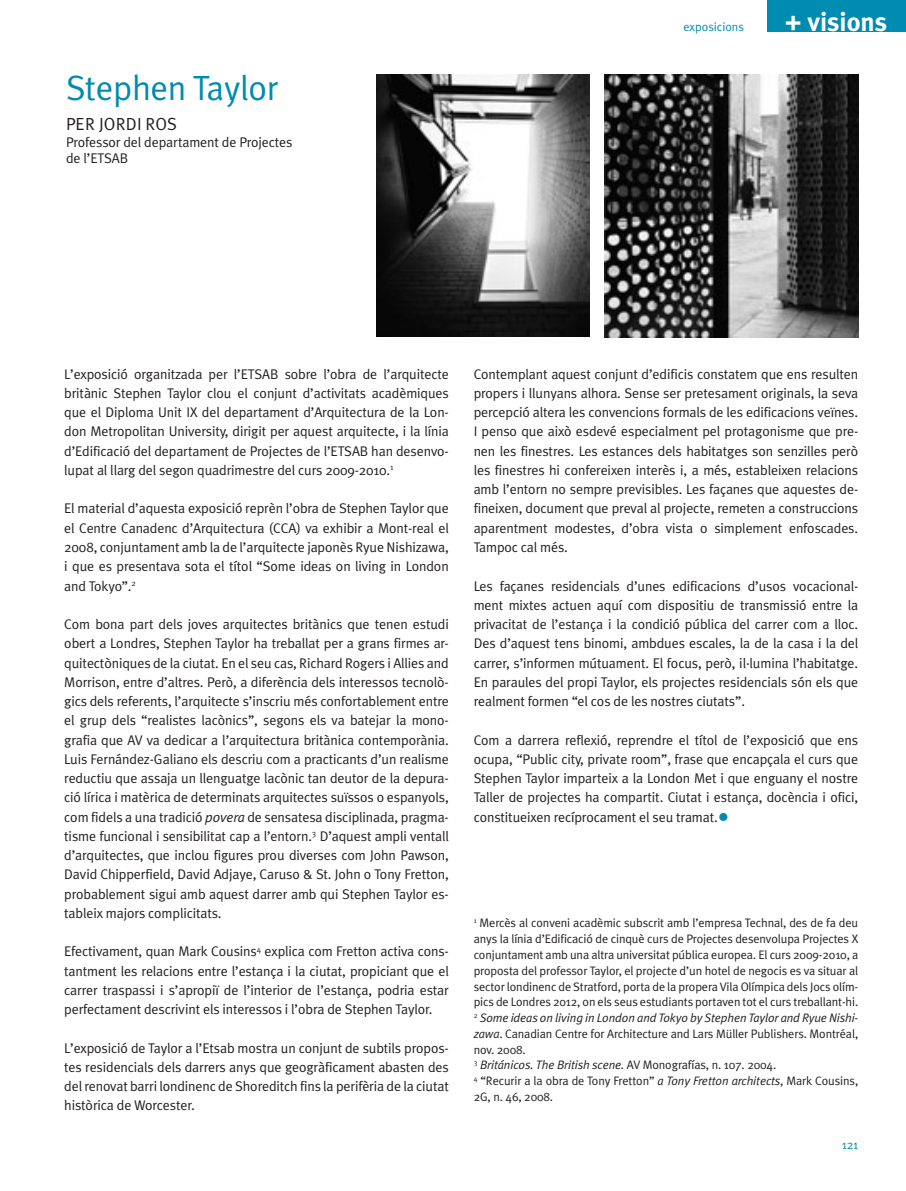
<style>
.page{position:relative;width:906px;height:1191px;background:#fff}
.page>*{position:absolute;margin:0;border:0;box-sizing:border-box;transform-origin:0 0}
.t1{font:35px "Meta Plus Normal";letter-spacing:-.01em;color:#008bb0}
.t2{font:700 26.25px "Meta Plus";color:#fff}
.t3{font:17.5px "Meta Plus Normal";color:#231f20}
.t4{font:14px/19.2px "Meta Plus Normal";letter-spacing:-.01em;color:#231f20;text-align:justify}
.t5{font:12.25px/15.8px "Meta Plus Normal";letter-spacing:-.01em;color:#231f20}
.t6{font:12.25px "Meta Plus Normal";color:#008bb0}
.s1{font-style:italic}
.s2{font-size:22.75px;color:#008bb0}
</style>
<div class="page">
<div style="left:767px;top:0;width:139px;height:31px;background:#008bb0"></div>
<img style="left:377px;top:74px;width:212px;height:262px">
<img style="left:604px;top:74px;width:254px;height:263px">
<h1 class="t1" style="left:66px;top:68px;width:214px">Stephen Taylor</h1>
<p class="t3" style="left:66px;top:114px;width:112px">PER JORDI ROS</p>
<p class="t4" style="left:66px;top:133px;width:228px;line-height:16.8px">Professor del departament de Projectes de l’ETSAB</p>
<p class="t6" style="left:683px;top:20px;width:62px">exposicions</p>
<h2 class="t2" style="left:785px;top:7px;width:104px">+ visions</h2>
<p class="t4" style="left:64px;top:364px;width:386px">L’exposició organitzada per l’ETSAB sobre l’obra de l’arquitecte britànic Stephen Taylor clou el conjunt d’activitats acadèmiques que el Diploma Unit IX del departament d’Arquitectura de la Lon&shy;don Metropolitan University, dirigit per aquest arquitecte, i la línia d’Edificació del departament de Projectes de l’ETSAB han desenvo&shy;lupat al llarg del segon quadrimestre del curs 2009-2010.<sup>1</sup></p>
<p class="t4" style="left:64px;top:499px;width:386px">El material d’aquesta exposició reprèn l’obra de Stephen Taylor que el Centre Canadenc d’Arquitectura (CCA) va exhibir a Mont-real el 2008, conjuntament amb la de l’arquitecte japonès Ryue Nishizawa, i que es presentava sota el títol “Some ideas on living in London and Tokyo”.<sup>2</sup></p>
<p class="t4" style="left:64px;top:614px;width:386px">Com bona part dels joves arquitectes britànics que tenen estudi obert a Londres, Stephen Taylor ha treballat per a grans firmes ar&shy;quitectòniques de la ciutat. En el seu cas, Richard Rogers i Allies and Morrison, entre d’altres. Però, a diferència dels interessos tecnolò&shy;gics dels referents, l’arquitecte s’inscriu més confortablement entre el grup dels “realistes lacònics”, segons els va batejar la mono&shy;grafia que AV va dedicar a l’arquitectura britànica contemporània.<br>Luis Fernández-Galiano els descriu com a practicants d’un realisme reductiu que assaja un llenguatge lacònic tan deutor de la depura&shy;ció lírica i matèrica de determinats arquitectes suïssos o espanyols, com fidels a una tradició <span class="s1">povera</span> de sensatesa disciplinada, pragma&shy;tisme funcional i sensibilitat cap a l’entorn.<sup>3</sup> D’aquest ampli ventall d’arquitectes, que inclou figures prou diverses com John Pawson, David Chipperfield, David Adjaye, Caruso &amp; St. John o Tony Fretton, probablement sigui amb aquest darrer amb qui Stephen Taylor es&shy;tableix majors complicitats.</p>
<p class="t4" style="left:64px;top:941px;width:386px">Efectivament, quan Mark Cousins<sup>4</sup> explica com Fretton activa cons&shy;tantment les relacions entre l’estança i la ciutat, propiciant que el carrer traspassi i s’apropiï de l’interior de l’estança, podria estar perfectament descrivint els interessos i l’obra de Stephen Taylor.</p>
<p class="t4" style="left:64px;top:1038px;width:386px">L’exposició de Taylor a l’Etsab mostra un conjunt de subtils propos&shy;tes residencials dels darrers anys que geogràficament abasten des del renovat barri londinenc de Shoreditch fins la perifèria de la ciutat històrica de Worcester.</p>
<p class="t4" style="left:474px;top:364px;width:386px">Contemplant aquest conjunt d’edificis constatem que ens resulten propers i llunyans alhora. Sense ser pretesament originals, la seva percepció altera les convencions formals de les edificacions veïnes.<br>I penso que això esdevé especialment pel protagonisme que pre&shy;nen les finestres. Les estances dels habitatges son senzilles però les finestres hi confereixen interès i, a més, estableixen relacions amb l’entorn no sempre previsibles. Les façanes que aquestes de&shy;fineixen, document que preval al projecte, remeten a construccions aparentment modestes, d’obra vista o simplement enfoscades.<br>Tampoc cal més.</p>
<p class="t4" style="left:474px;top:576px;width:386px">Les façanes residencials d’unes edificacions d’usos vocacional&shy;ment mixtes actuen aquí com dispositiu de transmissió entre la privacitat de l’estança i la condició pública del carrer com a lloc.<br>Des d’aquest tens binomi, ambdues escales, la de la casa i la del carrer, s’informen mútuament. El focus, però, il·lumina l’habitatge.<br>En paraules del propi Taylor, els projectes residencials són els que realment formen “el cos de les nostres ciutats”.</p>
<p class="t4" style="left:474px;top:730px;width:386px">Com a darrera reflexió, reprendre el títol de l’exposició que ens ocupa, “Public city, private room”, frase que encapçala el curs que Stephen Taylor imparteix a la London Met i que enguany el nostre Taller de projectes ha compartit. Ciutat i estança, docència i ofici, constitueixen recíprocament el seu tramat.<span class="s2">•</span></p>
<p class="t5" style="left:474px;top:915px;width:386px"><sup>1</sup> Mercès al conveni acadèmic subscrit amb l’empresa Technal, des de fa deu anys la línia d’Edificació de cinquè curs de Projectes desenvolupa Projectes X conjuntament amb una altra universitat pública europea. El curs 2009-2010, a proposta del professor Taylor, el projecte d’un hotel de negocis es va situar al sector londinenc de Stratford, porta de la propera Vila Olímpica dels Jocs olím&shy;pics de Londres 2012, on els seus estudiants portaven tot el curs treballant-hi.<br><sup>2</sup> <span class="s1">Some ideas on living in London and Tokyo by Stephen Taylor and Ryue Nishi&shy;zawa</span>. Canadian Centre for Architecture and Lars Müller Publishers. Montréal, nov. 2008.<br><sup>3</sup> <span class="s1">Británicos. The British scene.</span> AV Monografías, n. 107. 2004.<br><sup>4</sup> “Recurir a la obra de Tony Fretton” <span class="s1">a Tony Fretton architects</span>, Mark Cousins, 2G, n. 46, 2008.</p>
<p class="t6" style="left:841px;top:1138px;width:18px">121</p>
</div>
